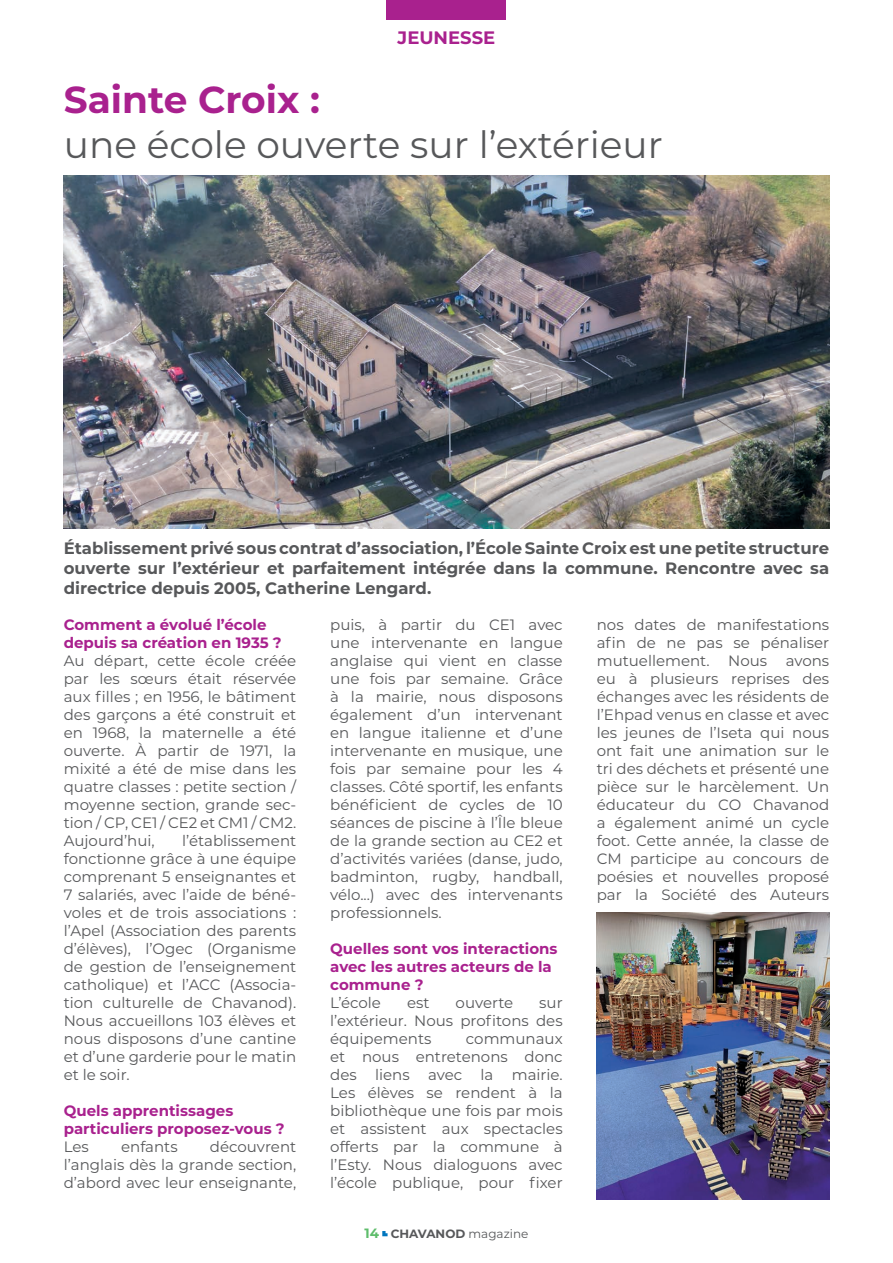
<style>
.page{position:relative;width:893px;height:1263px;background:#fff}
.page>*{position:absolute;margin:0;border:0;box-sizing:border-box;transform-origin:0 0}
.t1{font:37.5px "Montserrat";color:#57585a}
.t2{font:700 37.5px "Montserrat";color:#a9218e}
.t3{font:700 18px "Montserrat";color:#a9218e}
.t4{font:700 16.5px/19.8px "Montserrat";color:#57585a;text-align:justify}
.t5{font:15px/18px "Montserrat";color:#57585a;text-align:justify}
.t6{font:700 15px/18px "Montserrat";color:#a9218e}
.t7{font:700 12px "Montserrat";color:#57585a}
.s1{font-size:13.5px;color:#5ebd6b}
.s2{font-weight:400}
</style>
<div class="page">
<img style="left:64px;top:175px;width:765px;height:354px">
<img style="left:597px;top:912px;width:232px;height:287px">
<div style="left:387px;top:0;width:119px;height:20px;background:#a9218e"></div>
<svg style="left:382px;top:1231px;width:6px;height:5px"></svg>
<p class="t3" style="left:398px;top:25px;width:99px">JEUNESSE</p>
<h1 class="t2" style="left:64px;top:72px;width:258px">Sainte Croix :</h1>
<h1 class="t1" style="left:64px;top:119px;width:600px">une école ouverte sur l’extérieur</h1>
<p class="t4" style="left:64px;top:537px;width:767px">Établissement privé sous contrat d’association, l’École Sainte Croix est une petite structure ouverte sur l’extérieur et parfaitement intégrée dans la commune. Rencontre avec sa directrice depuis 2005, Catherine Lengard.</p>
<p class="t6" style="left:64px;top:614px;width:219px">Comment a évolué l’école depuis sa création en 1935 ?</p>
<p class="t5" style="left:64px;top:651px;width:234px">Au départ, cette école créée par les sœurs était réservée aux filles ; en 1956, le bâtiment des garçons a été construit et en 1968, la maternelle a été ouverte. À partir de 1971, la mixité a été de mise dans les quatre classes : petite section / moyenne section, grande sec&shy;tion / CP, CE1 / CE2 et CM1 / CM2.<br>Aujourd’hui,</p>
<p class="t5" style="left:597px;top:615px;width:234px">nos dates de manifestations afin de ne pas se pénaliser mutuellement. Nous avons eu à plusieurs reprises des échanges avec les résidents de l’Ehpad venus en classe et avec les jeunes de l’Iseta qui nous ont fait une animation sur le tri des déchets et présenté une pièce sur le harcèlement. Un éducateur du CO Chavanod a également animé un cycle foot. Cette année, la classe de CM participe au concours de poésies et nouvelles proposé par la Société des Auteurs</p>
<p class="t5" style="left:330px;top:615px;width:234px">puis, à partir du CE1 avec une intervenante en langue anglaise qui vient en classe une fois par semaine. Grâce à la mairie, nous disposons également d’un intervenant en langue italienne et d’une intervenante en musique, une fois par semaine pour les 4 classes. Côté sportif, les enfants bénéficient de cycles de 10 séances de piscine à l’Île bleue de la grande section au CE2 et d’activités variées (danse, judo, badminton, rugby, handball, vélo...) avec des intervenants professionnels.</p>
<p class="t6" style="left:330px;top:938px;width:229px">Quelles sont vos interactions avec les autres acteurs de la commune ?</p>
<p class="t5" style="left:330px;top:993px;width:52px">L’école</p>
<p class="t5" style="left:407px;top:993px;width:24px">est</p>
<p class="t5" style="left:456px;top:993px;width:59px">ouverte</p>
<p class="t5" style="left:64px;top:831px;width:234px;text-indent:118px">l’établissement fonctionne grâce à une équipe comprenant 5 enseignantes et 7 salariés, avec l’aide de béné&shy;voles et de trois associations : l’Apel (Association des parents d’élèves), l’Ogec (Organisme de gestion de l’enseignement catholique) et l’ACC (Associa&shy;tion culturelle de Chavanod).<br>Nous accueillons 103 élèves et nous disposons d’une cantine et d’une garderie pour le matin et le soir.</p>
<p class="t6" style="left:64px;top:1100px;width:222px">Quels apprentissages particuliers proposez-vous ?</p>
<p class="t5" style="left:64px;top:1137px;width:27px">Les</p>
<p class="t5" style="left:121px;top:1137px;width:58px">enfants</p>
<p class="t5" style="left:330px;top:993px;width:234px;text-indent:209px">sur l’extérieur. Nous profitons des équipements</p>
<p class="t5" style="left:330px;top:1029px;width:234px;text-indent:136px">communaux et nous entretenons donc des liens avec la mairie.<br>Les élèves se rendent à la bibliothèque une fois par mois et assistent aux spectacles offerts par la commune à l’Esty. Nous dialoguons avec l’école publique, pour fixer</p>
<p class="t5" style="left:64px;top:1137px;width:234px;text-indent:146px">découvrent l’anglais dès la grande section, d’abord avec leur enseignante,</p>
<p class="t7" style="left:365px;top:1225px;width:165px"><span class="s1">14</span> CHAVANOD <span class="s2">magazine</span></p>
</div>
